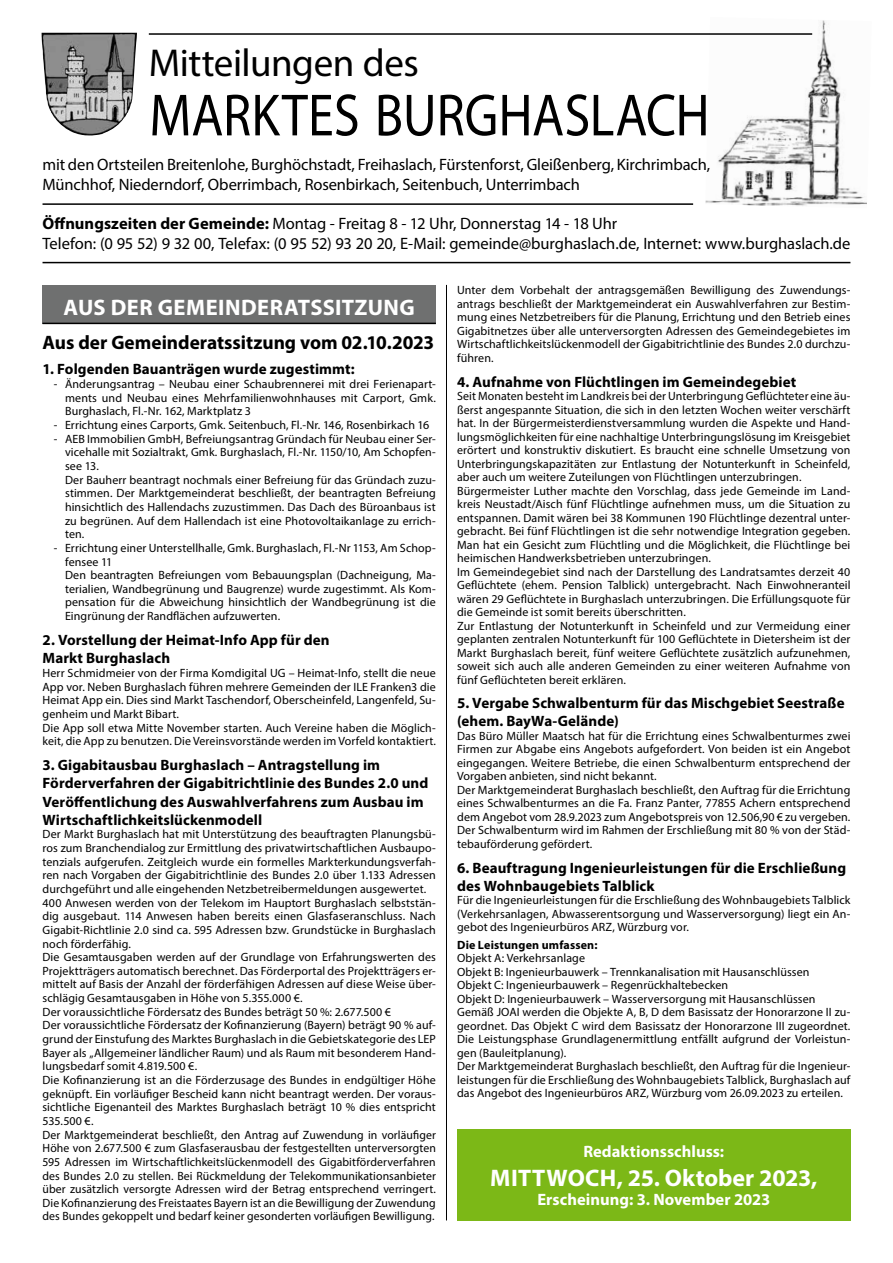
<style>
.page{position:relative;width:893px;height:1263px;background:#fff}
.page>*{position:absolute;margin:0;border:0;box-sizing:border-box;transform-origin:0 0}
.t1{font:60px "Myriad Pro";color:#000;scale:.87 1}
.t2{font:39px "Myriad Pro";letter-spacing:-.01em;color:#000}
.t3{font:700 24px "Myriad Pro";color:#fff}
.t4{font:700 22.5px "Myriad Pro";letter-spacing:.02em;color:#fff}
.t5{font:700 19.5px "Myriad Pro";color:#000}
.t6{font:16.5px/19.8px "Myriad Pro";letter-spacing:-.005em;color:#000}
.t7{font:700 16.5px "Myriad Pro";color:#fff}
.t8{font:700 15px/18.1px "Myriad Pro";letter-spacing:.005em;color:#000}
.t9{font:12px/13.6px "Myriad Pro";letter-spacing:.01em;color:#000}
.t10{font:700 12px "Myriad Pro";letter-spacing:.015em;color:#000}
.s1{font-weight:700}
</style>
<div class="page">
<hr style="left:446px;top:285px;width:1px;height:935px;background:#000">
<div style="left:43px;top:285px;width:393px;height:38px;background:#6f7070"></div>
<hr style="left:43px;top:323px;width:393px;height:1px;background:#000">
<div style="left:457px;top:1129px;width:393px;height:91px;background:#7cb817"></div>
<img style="left:705px;top:20px;width:162px;height:186px">
<img style="left:41px;top:33px;width:96px;height:103px">
<hr style="left:43px;top:203px;width:650px;height:2px;background:#000">
<hr style="left:149px;top:33px;width:663px;height:2px;background:#000">
<hr style="left:43px;top:262px;width:807px;height:1px;background:#000">
<h2 class="t2" style="left:149px;top:39px;width:271px">Mitteilungen des</h2>
<h1 class="t1" style="left:149px;top:78px;width:645px">MARKTES BURGHASLACH</h1>
<h3 class="t6" style="left:43px;top:154px;width:669px">mit den Ortsteilen Breitenlohe, Burghöchstadt, Freihaslach, Fürstenforst, Gleißenberg, Kirchrimbach,<br>Münchhof, Niederndorf, Oberrimbach, Rosenbirkach, Seitenbuch, Unterrimbach</h3>
<h3 class="t6" style="left:43px;top:214px;width:809px"><span class="s1">Öffnungszeiten der Gemeinde:</span> Montag - Freitag 8 - 12 Uhr, Donnerstag 14 - 18 Uhr<br>Telefon: (0 95 52) 9 32 00, Telefax: (0 95 52) 93 20 20, E-Mail: gemeinde@burghaslach.de, Internet: www.burghaslach.de</h3>
<h3 class="t4" style="left:64px;top:293px;width:353px">AUS DER GEMEINDERATSSITZUNG</h3>
<h3 class="t5" style="left:43px;top:330px;width:393px">Aus der Gemeinderatssitzung vom 02.10.2023</h3>
<p class="t8" style="left:43px;top:360px;width:314px">1. Folgenden Bauanträgen wurde zugestimmt:</p>
<p class="t9" style="left:65px;top:377px;width:372px;text-align:justify;text-indent:-11px">- Änderungsantrag – Neubau einer Schaubrennerei mit drei Ferienapart&shy;ments und Neubau eines Mehrfamilienwohnhauses mit Carport, Gmk.<br>Burghaslach, Fl.-Nr. 162, Marktplatz 3</p>
<p class="t9" style="left:54px;top:418px;width:377px">- Errichtung eines Carports, Gmk. Seitenbuch, Fl.-Nr. 146, Rosenbirkach 16</p>
<p class="t9" style="left:65px;top:432px;width:372px;text-indent:-11px">- AEB Immobilien GmbH, Befreiungsantrag Gründach für Neubau einer Ser&shy;vicehalle mit Sozialtrakt, Gmk. Burghaslach, Fl.-Nr. 1150/10, Am Schopfen&shy;see 13.<br>Der Bauherr beantragt nochmals einer Befreiung für das Gründach zuzu&shy;stimmen. Der Marktgemeinderat beschließt, der beantragten Befreiung hinsichtlich des Hallendachs zuzustimmen. Das Dach des Büroanbaus ist zu begrünen. Auf dem Hallendach ist eine Photovoltaikanlage zu errich&shy;ten.</p>
<p class="t9" style="left:65px;top:541px;width:372px;text-indent:-11px">- Errichtung einer Unterstellhalle, Gmk. Burghaslach, Fl.-Nr 1153, Am Schop&shy;fensee 11<br>Den beantragten Befreiungen vom Bebauungsplan (Dachneigung, Ma&shy;terialien, Wandbegrünung und Baugrenze) wurde zugestimmt. Als Kom&shy;pensation für die Abweichung hinsichtlich der Wandbegrünung ist die Eingrünung der Randflächen aufzuwerten.</p>
<p class="t8" style="left:43px;top:630px;width:289px">2. Vorstellung der Heimat-Info App für den<br>Markt Burghaslach</p>
<p class="t9" style="left:43px;top:666px;width:395px">Herr Schmidmeier von der Firma Komdigital UG – Heimat-Info, stellt die neue App vor. Neben Burghaslach führen mehrere Gemeinden der ILE Franken3 die Heimat App ein. Dies sind Markt Taschendorf, Oberscheinfeld, Langenfeld, Su&shy;genheim und Markt Bibart.<br>Die App soll etwa Mitte November starten. Auch Vereine haben die Möglich&shy;keit, die App zu benutzen. Die Vereinsvorstände werden im Vorfeld kontaktiert.</p>
<p class="t8" style="left:43px;top:756px;width:387px">3. Gigabitausbau Burghaslach – Antragstellung im Förderverfahren der Gigabitrichtlinie des Bundes 2.0 und Veröffentlichung des Auswahlverfahrens zum Ausbau im Wirtschaftlichkeitslückenmodell</p>
<p class="t9" style="left:43px;top:827px;width:395px">Der Markt Burghaslach hat mit Unterstützung des beauftragten Planungsbü&shy;ros zum Branchendialog zur Ermittlung des privatwirtschaftlichen Ausbaupo&shy;tenzials aufgerufen. Zeitgleich wurde ein formelles Markterkundungsverfah&shy;ren nach Vorgaben der Gigabitrichtlinie des Bundes 2.0 über 1.133 Adressen durchgeführt und alle eingehenden Netzbetreibermeldungen ausgewertet.<br>400 Anwesen werden von der Telekom im Hauptort Burghaslach selbststän&shy;dig ausgebaut. 114 Anwesen haben bereits einen Glasfaseranschluss. Nach Gigabit-Richtlinie 2.0 sind ca. 595 Adressen bzw. Grundstücke in Burghaslach noch förderfähig.<br>Die Gesamtausgaben werden auf der Grundlage von Erfahrungswerten des Projektträgers automatisch berechnet. Das Förderportal des Projektträgers er&shy;mittelt auf Basis der Anzahl der förderfähigen Adressen auf diese Weise über&shy;schlägig Gesamtausgaben in Höhe von 5.355.000 €.<br>Der voraussichtliche Fördersatz des Bundes beträgt 50 %: 2.677.500 €<br>Der voraussichtliche Fördersatz der Kofinanzierung (Bayern) beträgt 90 % auf&shy;grund der Einstufung des Marktes Burghaslach in die Gebietskategorie des LEP Bayer als „Allgemeiner ländlicher Raum) und als Raum mit besonderem Hand&shy;lungsbedarf somit 4.819.500 €.<br>Die Kofinanzierung ist an die Förderzusage des Bundes in endgültiger Höhe geknüpft. Ein vorläufiger Bescheid kann nicht beantragt werden. Der voraus&shy;sichtliche Eigenanteil des Marktes Burghaslach beträgt 10 % dies entspricht 535.500 €.<br>Der Marktgemeinderat beschließt, den Antrag auf Zuwendung in vorläufiger Höhe von 2.677.500 € zum Glasfaserausbau der festgestellten unterversorgten 595 Adressen im Wirtschaftlichkeitslückenmodell des Gigabitförderverfahren des Bundes 2.0 zu stellen. Bei Rückmeldung der Telekommunikationsanbieter über zusätzlich versorgte Adressen wird der Betrag entsprechend verringert.<br>Die Kofinanzierung des Freistaates Bayern ist an die Bewilligung der Zuwendung des Bundes gekoppelt und bedarf keiner gesonderten vorläufigen Bewilligung.</p>
<p class="t9" style="left:457px;top:283px;width:395px;text-align:justify">Unter dem Vorbehalt der antragsgemäßen Bewilligung des Zuwendungs&shy;antrags beschließt der Marktgemeinderat ein Auswahlverfahren zur Bestim&shy;mung eines Netzbetreibers für die Planung, Errichtung und den Betrieb eines Gigabitnetzes über alle unterversorgten Adressen des Gemeindegebietes im Wirtschaftlichkeitslückenmodell der Gigabitrichtlinie des Bundes 2.0 durchzu&shy;führen.</p>
<p class="t8" style="left:457px;top:372px;width:341px">4. Aufnahme von Flüchtlingen im Gemeindegebiet</p>
<p class="t9" style="left:457px;top:389px;width:395px">Seit Monaten besteht im Landkreis bei der Unterbringung Geflüchteter eine äu&shy;ßerst angespannte Situation, die sich in den letzten Wochen weiter verschärft hat. In der Bürgermeisterdienstversammlung wurden die Aspekte und Hand&shy;lungsmöglichkeiten für eine nachhaltige Unterbringungslösung im Kreisgebiet erörtert und konstruktiv diskutiert. Es braucht eine schnelle Umsetzung von Unterbringungskapazitäten zur Entlastung der Notunterkunft in Scheinfeld, aber auch um weitere Zuteilungen von Flüchtlingen unterzubringen.<br>Bürgermeister Luther machte den Vorschlag, dass jede Gemeinde im Land&shy;kreis Neustadt/Aisch fünf Flüchtlinge aufnehmen muss, um die Situation zu entspannen. Damit wären bei 38 Kommunen 190 Flüchtlinge dezentral unter&shy;gebracht. Bei fünf Flüchtlingen ist die sehr notwendige Integration gegeben.<br>Man hat ein Gesicht zum Flüchtling und die Möglichkeit, die Flüchtlinge bei heimischen Handwerksbetrieben unterzubringen.<br>Im Gemeindegebiet sind nach der Darstellung des Landratsamtes derzeit 40<br>Geflüchtete (ehem. Pension Talblick) untergebracht. Nach Einwohneranteil wären 29 Geflüchtete in Burghaslach unterzubringen. Die Erfüllungsquote für die Gemeinde ist somit bereits überschritten.<br>Zur Entlastung der Notunterkunft in Scheinfeld und zur Vermeidung einer geplanten zentralen Notunterkunft für 100 Geflüchtete in Dietersheim ist der Markt Burghaslach bereit, fünf weitere Geflüchtete zusätzlich aufzunehmen, soweit sich auch alle anderen Gemeinden zu einer weiteren Aufnahme von fünf Geflüchteten bereit erklären.</p>
<p class="t8" style="left:457px;top:694px;width:389px">5. Vergabe Schwalbenturm für das Mischgebiet Seestraße (ehem. BayWa-Gelände)</p>
<p class="t9" style="left:457px;top:729px;width:395px">Das Büro Müller Maatsch hat für die Errichtung eines Schwalbenturmes zwei Firmen zur Abgabe eins Angebots aufgefordert. Von beiden ist ein Angebot eingegangen. Weitere Betriebe, die einen Schwalbenturm entsprechend der Vorgaben anbieten, sind nicht bekannt.<br>Der Marktgemeinderat Burghaslach beschließt, den Auftrag für die Errichtung eines Schwalbenturmes an die Fa. Franz Panter, 77855 Achern entsprechend dem Angebot vom 28.9.2023 zum Angebotspreis von 12.506,90 € zu vergeben.<br>Der Schwalbenturm wird im Rahmen der Erschließung mit 80 % von der Städ&shy;tebauförderung gefördert.</p>
<p class="t8" style="left:457px;top:858px;width:390px">6. Beauftragung Ingenieurleistungen für die Erschließung des Wohnbaugebiets Talblick</p>
<p class="t9" style="left:457px;top:893px;width:395px;text-align:justify">Für die Ingenieurleistungen für die Erschließung des Wohnbaugebiets Talblick (Verkehrsanlagen, Abwasserentsorgung und Wasserversorgung) liegt ein An&shy;gebot des Ingenieurbüros ARZ, Würzburg vor.</p>
<p class="t10" style="left:457px;top:937px;width:142px">Die Leistungen umfassen:</p>
<p class="t9" style="left:457px;top:951px;width:395px">Objekt A: Verkehrsanlage<br>Objekt B: Ingenieurbauwerk – Trennkanalisation mit Hausanschlüssen<br>Objekt C: Ingenieurbauwerk – Regenrückhaltebecken<br>Objekt D: Ingenieurbauwerk – Wasserversorgung mit Hausanschlüssen Gemäß JOAI werden die Objekte A, B, D dem Basissatz der Honorarzone II zu&shy;geordnet. Das Objekt C wird dem Basissatz der Honorarzone III zugeordnet.<br>Die Leistungsphase Grundlagenermittlung entfällt aufgrund der Vorleistun&shy;gen (Bauleitplanung).<br>Der Marktgemeinderat Burghaslach beschließt, den Auftrag für die Ingenieur&shy;leistungen für die Erschließung des Wohnbaugebiets Talblick, Burghaslach auf das Angebot des Ingenieurbüros ARZ, Würzburg vom 26.09.2023 zu erteilen.</p>
<h3 class="t7" style="left:583px;top:1140px;width:142px">Redaktionsschluss:</h3>
<h3 class="t3" style="left:490px;top:1162px;width:329px">MITTWOCH, 25. Oktober 2023,</h3>
<h3 class="t7" style="left:537px;top:1189px;width:234px">Erscheinung: 3. November 2023</h3>
</div>
